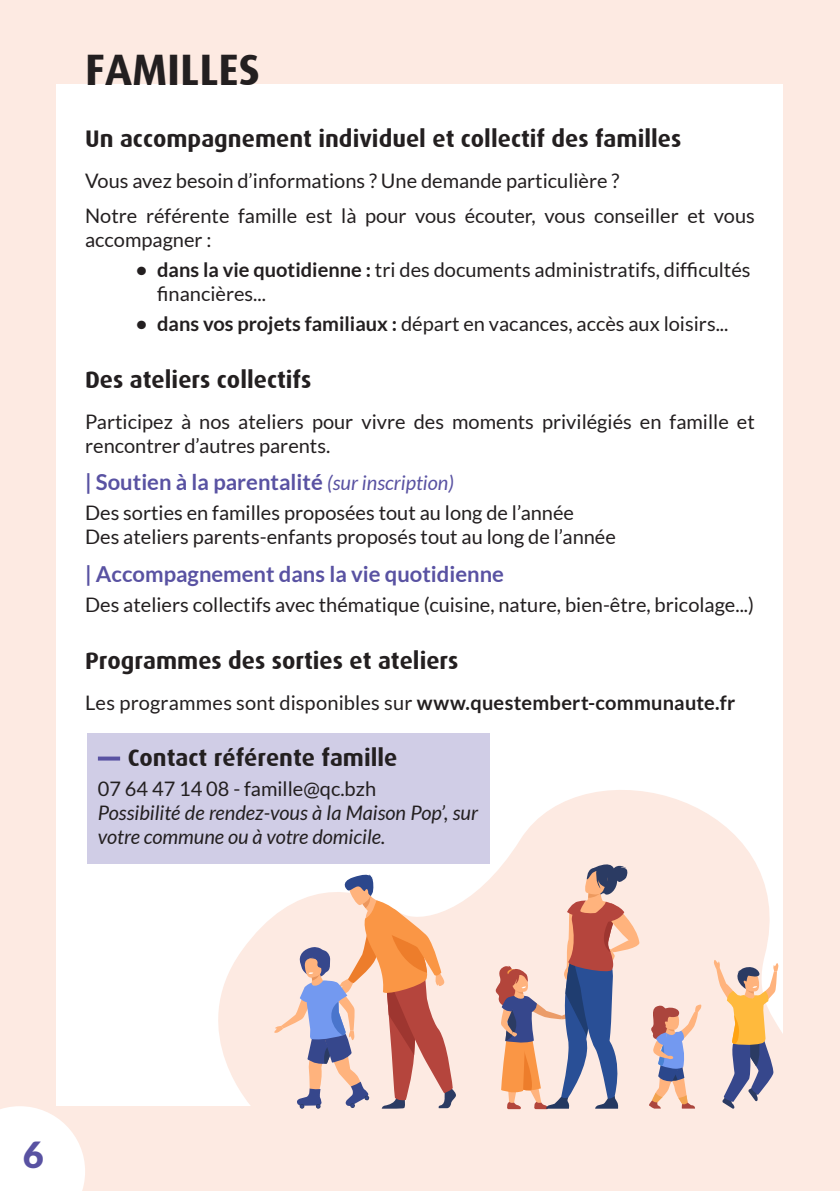
<style>
.page{position:relative;width:840px;height:1191px;background:#fff}
.page>*{position:absolute;margin:0;border:0;box-sizing:border-box;transform-origin:0 0}
.t1{font:700 44px "Dax";color:#231f20}
.t2{font:900 36px "Lato";color:#5952a2}
.t3{font:700 24px "Dax";color:#231f20}
.t4{font:700 22px "Lato";color:#5952a2}
.t5{font:20px/24px "Lato";color:#231f20}
.t6{font:italic 20px/24px "Lato";color:#231f20}
.s1{font-weight:700}
.s2{font-weight:400;font-style:italic;font-size:20px}
</style>
<div class="page">
<div style="left:0;top:0;width:839px;height:1191px;background:#fdeae2"></div>
<div style="left:57px;top:85px;width:725px;height:1021px;background:#fff"></div>
<svg style="left:0;top:1106px;width:85px;height:85px;background:#fefcfb"></svg>
<svg style="left:182px;top:738px;width:601px;height:371px;fill:#fdeae2"></svg>
<svg style="left:713px;top:959px;width:65px;height:150px;background:#d4bdad"></svg>
<svg style="left:494px;top:859px;width:145px;height:250px;background:#ccb3b3"></svg>
<svg style="left:648px;top:1003px;width:53px;height:105px;background:#d5baba"></svg>
<svg style="left:273px;top:874px;width:183px;height:235px;background:#e1c0b8"></svg>
<div style="left:86px;top:733px;width:403px;height:130px;background:#d0cde6"></div>
<svg style="left:98px;top:756px;width:22px;height:4px"></svg>
<p class="t1" style="left:85px;top:45px;width:176px">FAMILLES</p>
<p class="t3" style="left:85px;top:125px;width:597px">Un accompagnement individuel et collectif des familles</p>
<p class="t5" style="left:85px;top:168px;width:535px">Vous avez besoin d’informations ? Une demande particulière ?</p>
<p class="t5" style="left:85px;top:204px;width:671px">Notre référente famille est là pour vous écouter, vous conseiller et vous accompagner :</p>
<p class="t5" style="left:157px;top:257px;width:594px;text-indent:-21px"><span class="s1">• dans la vie quotidienne :</span> tri des documents administratifs, difficultés financières...</p>
<p class="t5" style="left:136px;top:311px;width:593px"><span class="s1">• dans vos projets familiaux :</span> départ en vacances, accès aux loisirs...</p>
<p class="t3" style="left:85px;top:366px;width:227px">Des ateliers collectifs</p>
<p class="t5" style="left:85px;top:409px;width:671px">Participez à nos ateliers pour vivre des moments privilégiés en famille et rencontrer d’autres parents.</p>
<p class="t4" style="left:85px;top:470px;width:370px">| Soutien à la parentalité <span class="s2">(sur inscription)</span></p>
<p class="t5" style="left:85px;top:501px;width:490px">Des sorties en familles proposées tout au long de l’année</p>
<p class="t5" style="left:85px;top:525px;width:532px">Des ateliers parents-enfants proposés tout au long de l’année</p>
<p class="t4" style="left:85px;top:561px;width:420px">| Accompagnement dans la vie quotidienne</p>
<p class="t5" style="left:85px;top:592px;width:670px">Des ateliers collectifs avec thématique (cuisine, nature, bien-être, bricolage...)</p>
<p class="t3" style="left:85px;top:647px;width:374px">Programmes des sorties et ateliers</p>
<p class="t5" style="left:85px;top:690px;width:651px">Les programmes sont disponibles sur <span class="s1">www.questembert-communaute.fr</span></p>
<p class="t3" style="left:128px;top:744px;width:271px">Contact référente famille</p>
<p class="t5" style="left:98px;top:776px;width:279px">07 64 47 14 08 - famille@qc.bzh</p>
<p class="t6" style="left:98px;top:801px;width:381px">Possibilité de rendez-vous à la Maison Pop’, sur votre commune ou à votre domicile.</p>
<p class="t2" style="left:23px;top:1134px;width:22px">6</p>
</div>
